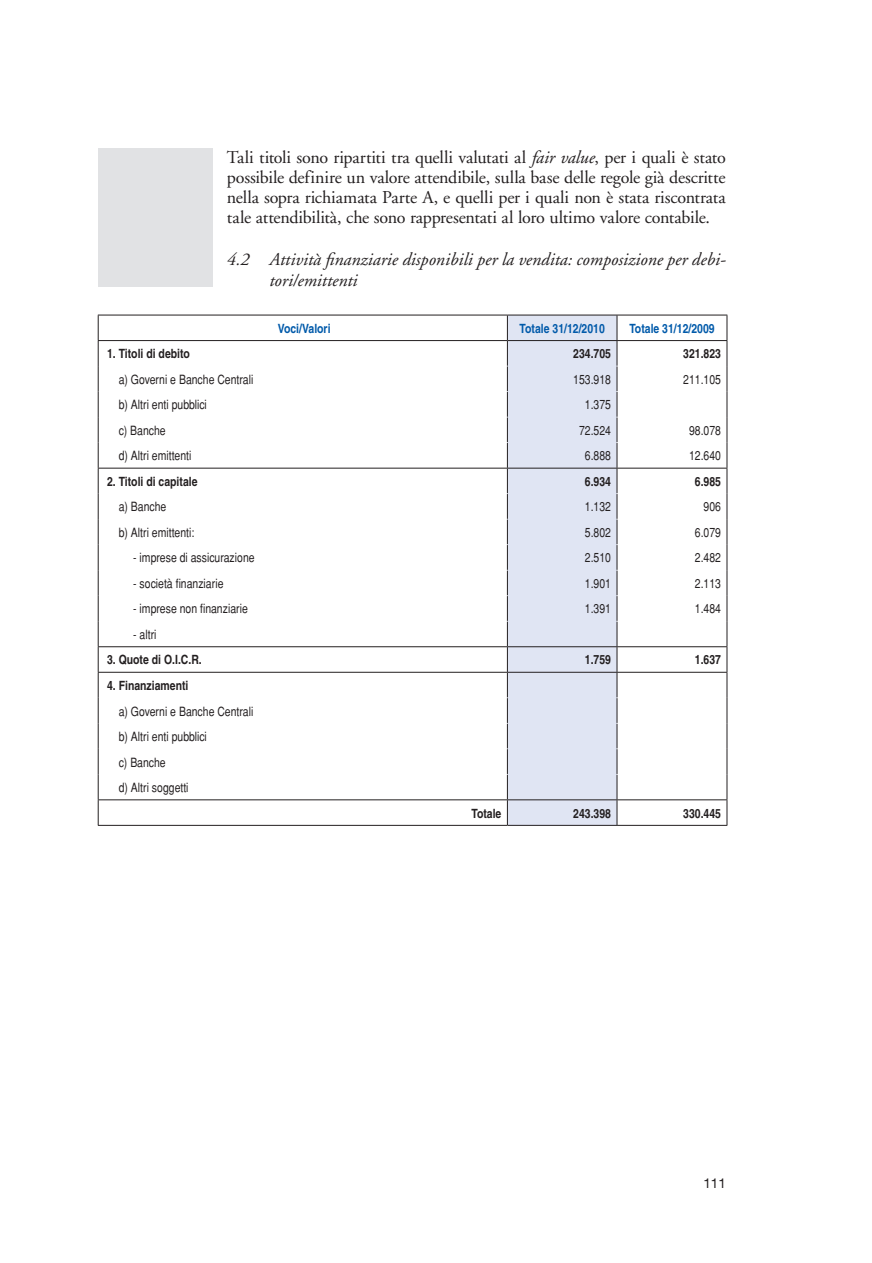
<style>
.page{position:relative;width:872px;height:1263px;background:#fff}
.page>*{position:absolute;margin:0;border:0;box-sizing:border-box;transform-origin:0 0}
.t1{font:18px/20px "Adobe Garamond";letter-spacing:-.015em;color:#231f20;text-align:justify}
.t2{font:italic 18px/21.6px "Adobe Garamond";color:#231f20}
.t3{font:13.5px "Helvetica Neue";color:#231f20}
.t4{font:condensed 12.75px/25.5px "Helvetica";color:#231f20}
.t5{font:700 condensed 12.75px "Helvetica";color:#231f20}
.t6{font:700 condensed 12.75px "Helvetica";color:#015aaa}
.s1{font-style:italic}
.s2{font-weight:700}
</style>
<div class="page">
<div style="left:98px;top:149px;width:115px;height:138px;background:#e1e2e4"></div>
<div style="left:508px;top:316px;width:108px;height:509px;background:#e0e5f3"></div>
<hr style="left:98px;top:315px;width:409px;height:1px;background:#231f20">
<hr style="left:507px;top:315px;width:110px;height:1px;background:#231f20">
<hr style="left:617px;top:315px;width:110px;height:1px;background:#231f20">
<hr style="left:98px;top:340px;width:409px;height:1px;background:#231f20">
<hr style="left:507px;top:340px;width:110px;height:1px;background:#231f20">
<hr style="left:617px;top:340px;width:110px;height:1px;background:#231f20">
<hr style="left:98px;top:468px;width:409px;height:1px;background:#231f20">
<hr style="left:507px;top:468px;width:110px;height:1px;background:#231f20">
<hr style="left:617px;top:468px;width:110px;height:1px;background:#231f20">
<hr style="left:98px;top:646px;width:409px;height:1px;background:#231f20">
<hr style="left:507px;top:646px;width:110px;height:1px;background:#231f20">
<hr style="left:617px;top:646px;width:110px;height:1px;background:#231f20">
<hr style="left:98px;top:672px;width:409px;height:1px;background:#231f20">
<hr style="left:507px;top:672px;width:110px;height:1px;background:#231f20">
<hr style="left:617px;top:672px;width:110px;height:1px;background:#231f20">
<hr style="left:98px;top:799px;width:409px;height:1px;background:#231f20">
<svg style="left:98px;top:315px;width:1px;height:510px"></svg>
<hr style="left:507px;top:799px;width:110px;height:1px;background:#231f20">
<svg style="left:507px;top:315px;width:1px;height:510px"></svg>
<hr style="left:617px;top:799px;width:110px;height:1px;background:#231f20">
<svg style="left:616px;top:315px;width:1px;height:510px"></svg>
<svg style="left:726px;top:315px;width:1px;height:510px"></svg>
<hr style="left:98px;top:825px;width:409px;height:1px;background:#231f20">
<hr style="left:507px;top:825px;width:110px;height:1px;background:#231f20">
<hr style="left:617px;top:825px;width:110px;height:1px;background:#231f20">
<p class="t1" style="left:227px;top:148px;width:500px">Tali titoli sono ripartiti tra quelli valutati al <span class="s1">fair value</span>, per i quali è stato possibile definire un valore attendibile, sulla base delle regole già descritte nella sopra richiamata Parte A, e quelli per i quali non è stata riscontrata tale attendibilità, che sono rappresentati al loro ultimo valore contabile.</p>
<p class="t2" style="left:269px;top:249px;width:458px;text-indent:-43px">4.2 Attività finanziarie disponibili per la vendita: composizione per debi&shy;tori/emittenti</p>
<p class="t6" style="left:278px;top:320px;width:54px">Voci/Valori</p>
<p class="t6" style="left:519px;top:320px;width:87px">Totale 31/12/2010</p>
<p class="t6" style="left:629px;top:320px;width:87px">Totale 31/12/2009</p>
<p class="t5" style="left:107px;top:346px;width:84px">1. Titoli di debito</p>
<p class="t5" style="left:573px;top:346px;width:39px">234.705</p>
<p class="t5" style="left:683px;top:346px;width:39px">321.823</p>
<p class="t4" style="left:119px;top:366px;width:136px">a) Governi e Banche Centrali</p>
<p class="t4" style="left:573px;top:366px;width:39px">153.918</p>
<p class="t4" style="left:683px;top:366px;width:39px">211.105</p>
<p class="t4" style="left:119px;top:392px;width:90px">b) Altri enti pubblici</p>
<p class="t4" style="left:585px;top:392px;width:28px">1.375</p>
<p class="t4" style="left:119px;top:417px;width:49px">c) Banche</p>
<p class="t4" style="left:579px;top:417px;width:33px">72.524</p>
<p class="t4" style="left:689px;top:417px;width:33px">98.078</p>
<p class="t4" style="left:119px;top:443px;width:74px">d) Altri emittenti</p>
<p class="t4" style="left:585px;top:443px;width:28px">6.888</p>
<p class="t4" style="left:689px;top:443px;width:33px">12.640</p>
<p class="t5" style="left:107px;top:474px;width:92px">2. Titoli di capitale</p>
<p class="t5" style="left:585px;top:474px;width:28px">6.934</p>
<p class="t5" style="left:695px;top:474px;width:28px">6.985</p>
<p class="t4" style="left:119px;top:494px;width:49px">a) Banche</p>
<p class="t4" style="left:585px;top:494px;width:28px">1.132</p>
<p class="t4" style="left:703px;top:494px;width:19px">906</p>
<p class="t4" style="left:119px;top:519px;width:77px">b) Altri emittenti:</p>
<p class="t4" style="left:585px;top:519px;width:28px">5.802</p>
<p class="t4" style="left:695px;top:519px;width:28px">6.079</p>
<p class="t4" style="left:133px;top:545px;width:123px">- imprese di assicurazione</p>
<p class="t4" style="left:585px;top:545px;width:28px">2.510</p>
<p class="t4" style="left:695px;top:545px;width:28px">2.482</p>
<p class="t4" style="left:133px;top:571px;width:92px">- società finanziarie</p>
<p class="t4" style="left:585px;top:571px;width:28px">1.901</p>
<p class="t4" style="left:695px;top:571px;width:28px">2.113</p>
<p class="t4" style="left:133px;top:596px;width:116px">- imprese non finanziarie</p>
<p class="t4" style="left:585px;top:596px;width:28px">1.391</p>
<p class="t4" style="left:695px;top:596px;width:28px">1.484</p>
<p class="t4" style="left:133px;top:622px;width:25px">- altri</p>
<p class="t5" style="left:107px;top:652px;width:96px">3. Quote di O.I.C.R.</p>
<p class="t5" style="left:585px;top:652px;width:28px">1.759</p>
<p class="t5" style="left:695px;top:652px;width:28px">1.637</p>
<p class="t4" style="left:119px;top:673px;width:136px;text-indent:-12px"><span class="s2">4. Finanziamenti<br></span>a) Governi e Banche Centrali b) Altri enti pubblici<br>c) Banche<br>d) Altri soggetti</p>
<p class="t5" style="left:471px;top:805px;width:32px">Totale</p>
<p class="t5" style="left:573px;top:805px;width:39px">243.398</p>
<p class="t5" style="left:683px;top:805px;width:39px">330.445</p>
<p class="t3" style="left:703px;top:1175px;width:24px">111</p>
</div>
